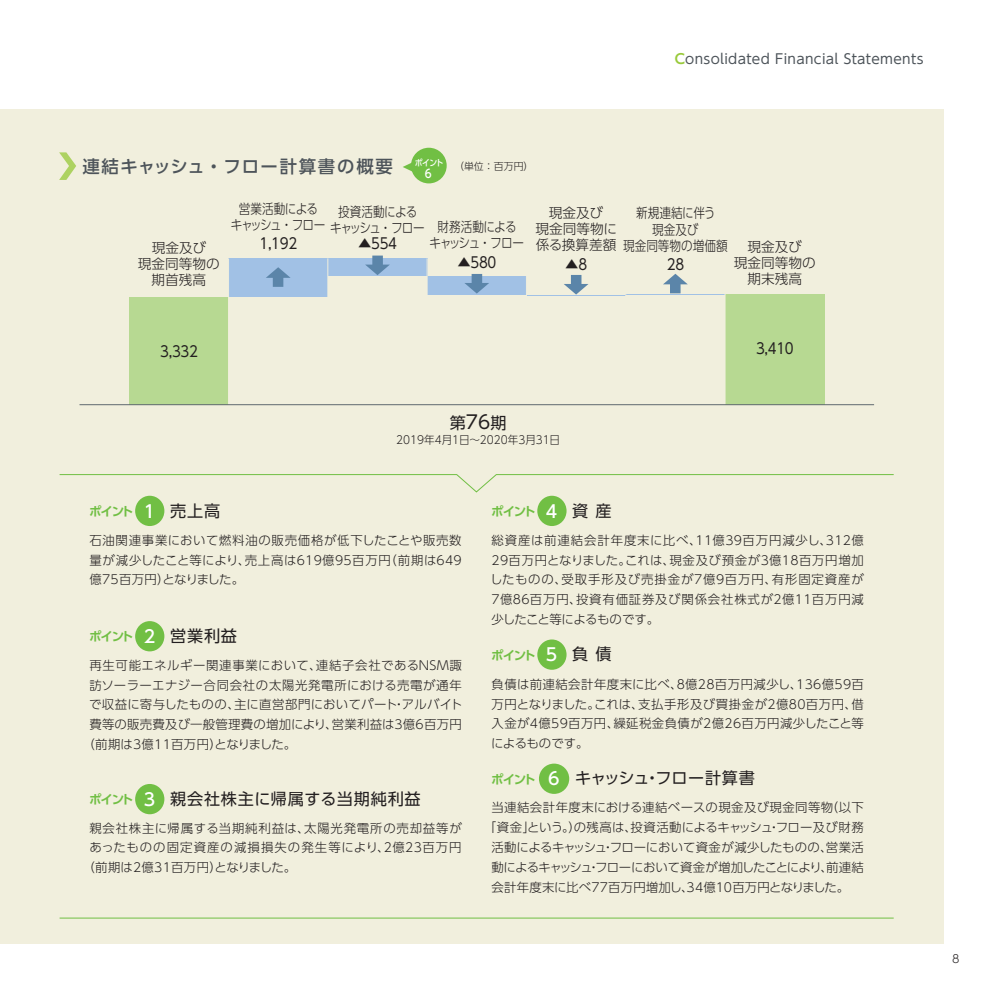
<style>
.page{position:relative;width:993px;height:993px;background:#fff}
.page>*{position:absolute;margin:0;border:0;box-sizing:border-box;transform-origin:0 0}
.t1{font:500 17.32px "UD Shin Go Pro";letter-spacing:.095em;color:#4d545a}
.t2{font:16.1px "UD Shin Go Pro";letter-spacing:.05em;color:#231f20}
.t3{font:16.1px "UD Shin Go Pro";letter-spacing:-.01em;color:#231f20}
.t4{font:14.88px "UD Shin Go Pro";letter-spacing:-.025em;color:#231f20;scale:.9 1}
.t5{font:300 13.65px/16.1px "UD Shin Go Pro";color:#231f20;text-align:center}
.t6{font:13.65px "UD Shin Go Pro";letter-spacing:.025em;color:#4d545a}
.t7{font:300 13.65px/16.1px "UD Shin Go Pro";letter-spacing:-.055em;color:#231f20;scale:.85 1}
.t8{font:300 13.65px/16.1px "UD Shin Go Pro";color:#231f20;text-align:center;scale:.85 1}
.t9{font:300 13.65px/16.1px "UD Shin Go Pro";letter-spacing:-.07em;color:#231f20;text-align:center;scale:.85 1}
.t10{font:300 13.65px "UD Shin Go Pro";letter-spacing:-.12em;color:#231f20;scale:.85 1}
.t11{font:300 12.42px/19.8px "UD Shin Go Pro";letter-spacing:.025em;color:#231f20;text-align:justify}
.t12{font:300 12.42px "UD Shin Go Pro";letter-spacing:.005em;color:#231f20}
.t13{font:300 12.42px "UD Shin Go Pro";letter-spacing:-.06em;color:#231f20}
.t14{font:300 12.42px "UD Shin Go Pro";letter-spacing:-.01em;color:#231f20}
.t15{font:700 12.42px "UD Shin Go Pro De";letter-spacing:-.105em;color:#71bf44}
.t16{font:300 12.42px "UD Shin Go Pro";letter-spacing:.085em;color:#231f20}
.t17{font:300 12.42px "UD Shin Go Pro";letter-spacing:.065em;color:#231f20}
.t18{font:300 12.42px "UD Shin Go Pro";letter-spacing:.055em;color:#231f20}
.t19{font:500 11.72px "UD Shin Go Pro";color:#fff;scale:.9 1}
.t20{font:300 11.2px "UD Shin Go Pro";color:#231f20;scale:.95 1}
.t21{font:300 11.2px "UD Shin Go Pro";color:#231f20}
.t22{font:300 9.97px "UD Shin Go Pro";color:#231f20}
.t23{font:500 8.75px "UD Shin Go Pro";color:#fff;scale:.9 1}
.s1{font-family:"UD Shin Go Pro De";font-weight:700;color:#99ca3b}
.s2{font-family:"UD Shin Go Pro";font-weight:500;font-size:17.32px;color:#fff}
.s3{font-family:"UD Shin Go Pro";font-weight:400;font-size:16.1px;color:#231f20}
.s4{font-size:18.55px}
.s5{font-family:"UD Shin Go Pro De";font-weight:700;font-size:12.42px;color:#71bf44}
.s6{font-weight:500;font-size:17.32px;color:#fff}
</style>
<div class="page">
<div style="left:0;top:109px;width:943px;height:834px;background:#f1efdd"></div>
<div style="left:724px;top:294px;width:100px;height:110px;background:#b7d992"></div>
<hr style="left:625px;top:294px;width:99px;height:1px;background:#a1c1e5">
<hr style="left:526px;top:295px;width:99px;height:1px;background:#a1c1e5">
<div style="left:427px;top:276px;width:99px;height:19px;background:#a1c1e5"></div>
<div style="left:328px;top:258px;width:99px;height:18px;background:#a1c1e5"></div>
<div style="left:228px;top:258px;width:100px;height:39px;background:#a1c1e5"></div>
<div style="left:129px;top:297px;width:99px;height:107px;background:#b7d992"></div>
<hr style="left:228px;top:258px;width:1px;height:146px;background:#f1efdd">
<hr style="left:327px;top:258px;width:1px;height:146px;background:#f1efdd">
<hr style="left:426px;top:258px;width:1px;height:146px;background:#f1efdd">
<hr style="left:526px;top:258px;width:1px;height:146px;background:#f1efdd">
<hr style="left:625px;top:258px;width:1px;height:146px;background:#f1efdd">
<hr style="left:724px;top:258px;width:1px;height:146px;background:#f1efdd">
<svg style="left:266px;top:267px;width:24px;height:20px"></svg>
<svg style="left:365px;top:255px;width:25px;height:20px"></svg>
<svg style="left:465px;top:274px;width:24px;height:19px"></svg>
<svg style="left:564px;top:275px;width:24px;height:19px"></svg>
<svg style="left:663px;top:274px;width:24px;height:19px"></svg>
<svg style="left:59px;top:152px;width:17px;height:28px"></svg>
<hr style="left:79px;top:404px;width:794px;height:1px;background:#5f696f">
<svg style="left:403px;top:163px;width:9px;height:9px"></svg>
<div style="left:411px;top:148px;width:35px;height:35px;background:#71bf44;border-radius:50%"></div>
<div style="left:538px;top:763px;width:31px;height:30px;background:#71bf44;border-radius:50%"></div>
<div style="left:135px;top:495px;width:29px;height:31px;background:#71bf44;border-radius:50%"></div>
<div style="left:135px;top:783px;width:29px;height:31px;background:#71bf44;border-radius:50%"></div>
<div style="left:537px;top:495px;width:29px;height:31px;background:#71bf44;border-radius:50%"></div>
<div style="left:537px;top:639px;width:29px;height:30px;background:#71bf44;border-radius:50%"></div>
<div style="left:135px;top:621px;width:29px;height:30px;background:#71bf44;border-radius:50%"></div>
<svg style="left:59px;top:474px;width:835px;height:19px"></svg>
<hr style="left:60px;top:917px;width:833px;height:1px;background:#71bf44">
<p class="t6" style="left:674px;top:48px;width:250px"><span class="s1">C</span>onsolidated Financial Statements</p>
<p class="t23" style="left:414px;top:155px;width:34px">ポイント</p>
<p class="t19" style="left:425px;top:164px;width:9px">6</p>
<h1 class="t1" style="left:82px;top:152px;width:312px">連結キャッシュ・フロー計算書の概要</h1>
<p class="t22" style="left:454px;top:158px;width:81px">（単位：百万円）</p>
<p class="t9" style="left:231px;top:200px;width:113px">営業活動による<br>キャッシュ・フロー</p>
<p class="t7" style="left:330px;top:203px;width:221px;text-indent:8px">投資活動による<br>キャッシュ・フロー 財務活動による</p>
<p class="t10" style="left:429px;top:232px;width:113px">キャッシュ・フロー</p>
<p class="t5" style="left:535px;top:204px;width:83px">現金及び<br>現金同等物に</p>
<p class="t8" style="left:623px;top:205px;width:124px">新規連結に伴う<br>現金及び<br>現金同等物の増価額</p>
<p class="t4" style="left:666px;top:252px;width:21px">28</p>
<p class="t4" style="left:259px;top:231px;width:43px">1,192</p>
<p class="t4" style="left:358px;top:231px;width:45px">▲554</p>
<p class="t5" style="left:152px;top:239px;width:56px">現金及び</p>
<p class="t5" style="left:535px;top:237px;width:82px">係る換算差額</p>
<p class="t5" style="left:138px;top:255px;width:83px">現金同等物の期首残高</p>
<p class="t5" style="left:733px;top:238px;width:83px">現金及び<br>現金同等物の期末残高</p>
<p class="t4" style="left:457px;top:250px;width:45px">▲580</p>
<p class="t4" style="left:565px;top:252px;width:26px">▲8</p>
<p class="t4" style="left:160px;top:339px;width:43px">3,332</p>
<p class="t4" style="left:755px;top:336px;width:43px">3,410</p>
<p class="t15" style="left:89px;top:501px;width:132px">ポイント <span class="s2">1</span> <span class="s3">売上高</span></p>
<p class="t2" style="left:449px;top:409px;width:58px">第<span class="s4">76</span>期</p>
<p class="t20" style="left:396px;top:431px;width:174px">2019年4月1日～2020年3月31日</p>
<p class="t15" style="left:491px;top:501px;width:122px">ポイント <span class="s2">4</span> <span class="s3">資 産</span></p>
<p class="t11" style="left:89px;top:529px;width:374px">石油関連事業において燃料油の販売価格が低下したことや販売数量が減少したこと等により、売上高は619億95百万円（前期は649億75百万円）となりました。</p>
<p class="t15" style="left:89px;top:626px;width:149px">ポイント <span class="s2">2</span> <span class="s3">営業利益</span></p>
<p class="t11" style="left:89px;top:654px;width:374px">再生可能エネルギー関連事業において、連結子会社であるNSM諏</p>
<p class="t18" style="left:89px;top:674px;width:374px">訪ソーラーエナジー合同会社の太陽光発電所における売電が通年</p>
<p class="t11" style="left:89px;top:694px;width:375px">で収益に寄与したものの、主に直営部門においてパート・アルバイト</p>
<p class="t11" style="left:89px;top:714px;width:374px">費等の販売費及び一般管理費の増加により、営業利益は3億6百万円</p>
<p class="t11" style="left:83px;top:734px;width:215px">（前期は3億11百万円）となりました。</p>
<p class="t2" style="left:89px;top:785px;width:333px"><span class="s5">ポイント</span> <span class="s6">3</span> 親会社株主に帰属する当期純利益</p>
<p class="t17" style="left:89px;top:817px;width:374px">親会社株主に帰属する当期純利益は、太陽光発電所の売却益等が</p>
<p class="t16" style="left:89px;top:837px;width:374px">あったものの固定資産の減損損失の発生等により、2億23百万円</p>
<p class="t11" style="left:83px;top:857px;width:215px">（前期は2億31百万円）となりました。</p>
<p class="t11" style="left:490px;top:529px;width:375px">総資産は前連結会計年度末に比べ、11億39百万円減少し、312億29百万円となりました。これは、現金及び預金が3億18百万円増加したものの、受取手形及び売掛金が7億9百万円、有形固定資産が7億86百万円、投資有価証券及び関係会社株式が2億11百万円減少したこと等によるものです。</p>
<p class="t15" style="left:491px;top:644px;width:122px">ポイント <span class="s2">5</span> <span class="s3">負 債</span></p>
<p class="t11" style="left:491px;top:673px;width:374px">負債は前連結会計年度末に比べ、8億28百万円減少し、136億59百万円となりました。これは、支払手形及び買掛金が2億80百万円、借入金が4億59百万円、繰延税金負債が2億26百万円減少したこと等によるものです。</p>
<p class="t3" style="left:491px;top:765px;width:265px"><span class="s5">ポイント</span> <span class="s6">6</span> キャッシュ・フロー計算書</p>
<p class="t11" style="left:491px;top:797px;width:374px">当連結会計年度末における連結ベースの現金及び現金同等物（以下</p>
<p class="t12" style="left:483px;top:817px;width:381px">「資金」という。）の残高は、投資活動によるキャッシュ・フロー及び財務</p>
<p class="t14" style="left:491px;top:837px;width:374px">活動によるキャッシュ・フローにおいて資金が減少したものの、営業活</p>
<p class="t13" style="left:491px;top:856px;width:374px">動によるキャッシュ・フローにおいて資金が増加したことにより、前連結</p>
<p class="t11" style="left:491px;top:876px;width:359px">会計年度末に比べ77百万円増加し、34億10百万円となりました。</p>
<p class="t21" style="left:951px;top:949px;width:9px">8</p>
</div>
